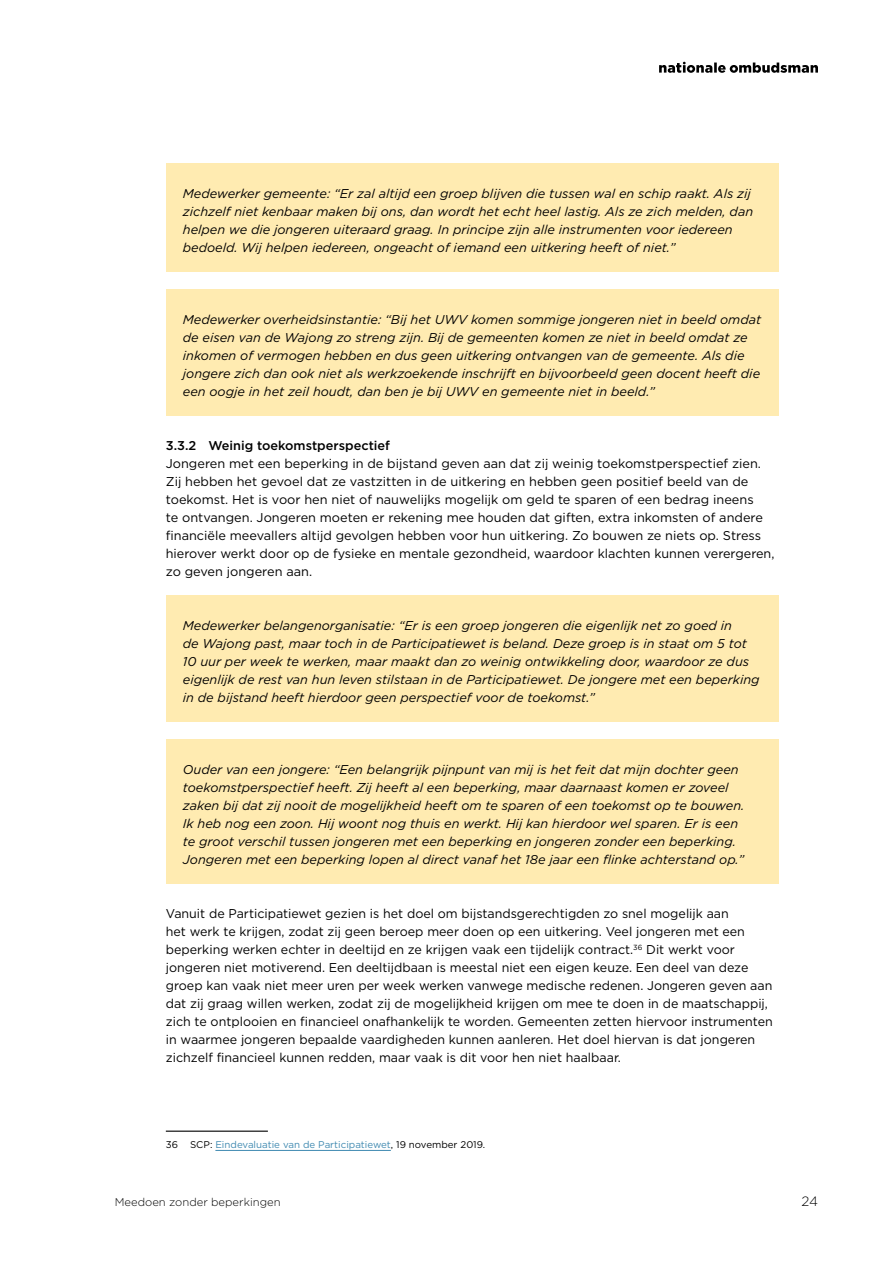
<style>
.page{position:relative;width:893px;height:1263px;background:#fff}
.page>*{position:absolute;margin:0;border:0;box-sizing:border-box;transform-origin:0 0}
.t1{font:300 13.5px "Gotham";color:#000}
.t2{font:italic 12.75px/18px "Gotham";color:#000}
.t3{font:12.75px/18px "Gotham";color:#000}
.t4{font:500 12.75px "Gotham";color:#000}
.t5{font:300 11.25px "Gotham";color:#000}
.t6{font:9.75px "Gotham";color:#408ab1}
.s1{color:#000}
</style>
<div class="page">
<svg style="left:659px;top:62px;width:159px;height:11px"></svg>
<div style="left:166px;top:163px;width:612px;height:109px;background:#ffebb1"></div>
<div style="left:166px;top:289px;width:612px;height:127px;background:#ffebb1"></div>
<div style="left:166px;top:595px;width:612px;height:127px;background:#ffebb1"></div>
<div style="left:166px;top:739px;width:612px;height:145px;background:#ffebb1"></div>
<hr style="left:166px;top:1130px;width:102px;height:2px;background:#000">
<hr style="left:215px;top:1150px;width:176px;height:1px;background:#408ab1">
<p class="t2" style="left:183px;top:184px;width:572px">Medewerker gemeente: “Er zal altijd een groep blijven die tussen wal en schip raakt. Als zij zichzelf niet kenbaar maken bij ons, dan wordt het echt heel lastig. Als ze zich melden, dan helpen we die jongeren uiteraard graag. In principe zijn alle instrumenten voor iedereen bedoeld. Wij helpen iedereen, ongeacht of iemand een uitkering heeft of niet.”</p>
<p class="t2" style="left:183px;top:310px;width:580px">Medewerker overheidsinstantie: “Bij het UWV komen sommige jongeren niet in beeld omdat de eisen van de Wajong zo streng zijn. Bij de gemeenten komen ze niet in beeld omdat ze inkomen of vermogen hebben en dus geen uitkering ontvangen van de gemeente. Als die jongere zich dan ook niet als werkzoekende inschrijft en bijvoorbeeld geen docent heeft die een oogje in het zeil houdt, dan ben je bij UWV en gemeente niet in beeld.”</p>
<p class="t4" style="left:166px;top:437px;width:226px">3.3.2 Weinig toekomstperspectief</p>
<p class="t3" style="left:166px;top:454px;width:610px">Jongeren met een beperking in de bijstand geven aan dat zij weinig toekomstperspectief zien.<br>Zij hebben het gevoel dat ze vastzitten in de uitkering en hebben geen positief beeld van de toekomst. Het is voor hen niet of nauwelijks mogelijk om geld te sparen of een bedrag ineens<br>te ontvangen. Jongeren moeten er rekening mee houden dat giften, extra inkomsten of andere financiële meevallers altijd gevolgen hebben voor hun uitkering. Zo bouwen ze niets op. Stress hierover werkt door op de fysieke en mentale gezondheid, waardoor klachten kunnen verergeren, zo geven jongeren aan.</p>
<p class="t2" style="left:183px;top:616px;width:578px">Medewerker belangenorganisatie: “Er is een groep jongeren die eigenlijk net zo goed in<br>de Wajong past, maar toch in de Participatiewet is beland. Deze groep is in staat om 5 tot 10 uur per week te werken, maar maakt dan zo weinig ontwikkeling door, waardoor ze dus eigenlijk de rest van hun leven stilstaan in de Participatiewet. De jongere met een beperking in de bijstand heeft hierdoor geen perspectief voor de toekomst.”</p>
<p class="t2" style="left:183px;top:760px;width:563px">Ouder van een jongere: “Een belangrijk pijnpunt van mij is het feit dat mijn dochter geen toekomstperspectief heeft. Zij heeft al een beperking, maar daarnaast komen er zoveel zaken bij dat zij nooit de mogelijkheid heeft om te sparen of een toekomst op te bouwen.<br>Ik heb nog een zoon. Hij woont nog thuis en werkt. Hij kan hierdoor wel sparen. Er is een te groot verschil tussen jongeren met een beperking en jongeren zonder een beperking.<br>Jongeren met een beperking lopen al direct vanaf het 18e jaar een flinke achterstand op.”</p>
<p class="t3" style="left:166px;top:904px;width:608px">Vanuit de Participatiewet gezien is het doel om bijstandsgerechtigden zo snel mogelijk aan<br>het werk te krijgen, zodat zij geen beroep meer doen op een uitkering. Veel jongeren met een beperking werken echter in deeltijd en ze krijgen vaak een tijdelijk contract.<sup>36</sup> Dit werkt voor jongeren niet motiverend. Een deeltijdbaan is meestal niet een eigen keuze. Een deel van deze groep kan vaak niet meer uren per week werken vanwege medische redenen. Jongeren geven aan dat zij graag willen werken, zodat zij de mogelijkheid krijgen om mee te doen in de maatschappij, zich te ontplooien en financieel onafhankelijk te worden. Gemeenten zetten hiervoor instrumenten in waarmee jongeren bepaalde vaardigheden kunnen aanleren. Het doel hiervan is dat jongeren zichzelf financieel kunnen redden, maar vaak is dit voor hen niet haalbaar.</p>
<p class="t6" style="left:166px;top:1138px;width:321px"><span class="s1">36 SCP:</span> Eindevaluatie van de Participatiewet<span class="s1">, 19 november 2019.</span></p>
<p class="t5" style="left:115px;top:1195px;width:167px">Meedoen zonder beperkingen</p>
<p class="t1" style="left:801px;top:1193px;width:18px">24</p>
</div>
